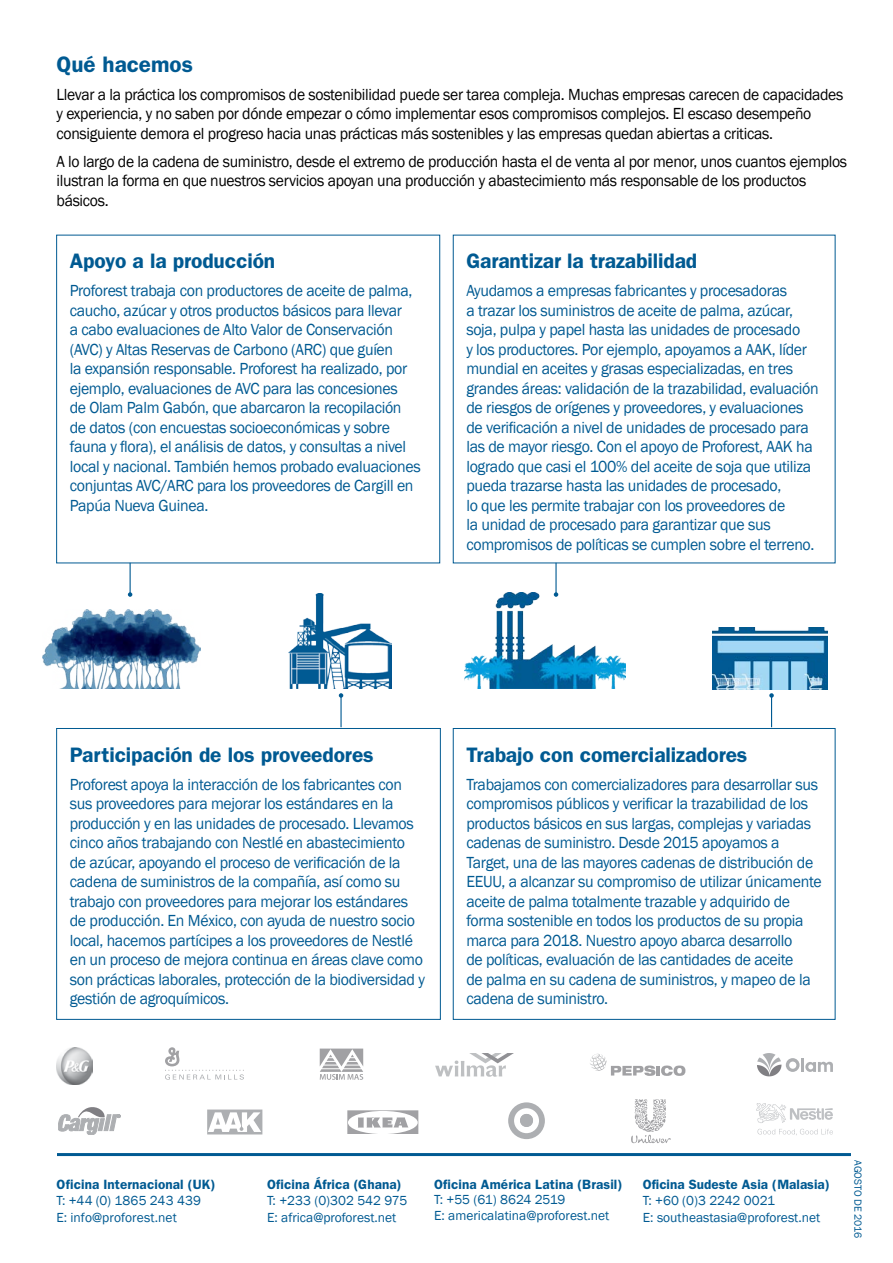
<style>
.page{position:relative;width:893px;height:1263px;background:#fff}
.page>*{position:absolute;margin:0;border:0;box-sizing:border-box;transform-origin:0 0}
.Heading_1{font:600 22.5px "Franklin Gothic";color:#005a92}
.Body_text_blue{font:600 21px "Franklin Gothic";letter-spacing:-.005em;color:#005a92}
.Body_text_blue-2{font:16.5px/19.5px "Franklin Gothic";letter-spacing:-.02em;color:#005a92;scale:.96 1}
.Body_text{font:16.5px/19.5px "Franklin Gothic";letter-spacing:-.02em;color:#000;scale:.95 1}
.Address_-_Body_text{font:13.5px/16.5px "Franklin Gothic";color:#005a92}
.Address{font:13.5px/16.5px "Franklin Gothic";letter-spacing:.005em;color:#005a92}
.Address_-_head{font:600 13.5px "Franklin Gothic";letter-spacing:.01em;color:#005a92}
.t1{font:10.5px "Franklin Gothic";letter-spacing:-.02em;color:#005a92}
.s1{font-weight:600}
</style>
<div class="page">
<img style="left:43px;top:610px;width:158px;height:78px">
<img style="left:289px;top:594px;width:102px;height:95px">
<img style="left:465px;top:592px;width:161px;height:96px">
<img style="left:712px;top:627px;width:116px;height:62px">
<div style="left:453px;top:728px;width:382px;height:292px;border:1px solid #005a92"></div>
<hr style="left:130px;top:563px;width:1px;height:31px;background:#005a92">
<svg style="left:128px;top:592px;width:4px;height:5px"></svg>
<hr style="left:555px;top:563px;width:2px;height:31px;background:#005a92">
<svg style="left:554px;top:592px;width:4px;height:5px"></svg>
<hr style="left:340px;top:695px;width:2px;height:32px;background:#005a92">
<svg style="left:339px;top:693px;width:4px;height:5px"></svg>
<hr style="left:771px;top:695px;width:1px;height:32px;background:#005a92">
<svg style="left:769px;top:693px;width:5px;height:5px"></svg>
<div style="left:56px;top:728px;width:385px;height:292px;border:1px solid #005a92"></div>
<hr style="left:57px;top:1153px;width:794px;height:3px;background:#005a92">
<svg style="left:631px;top:1099px;width:40px;height:44px"></svg>
<svg style="left:756px;top:1103px;width:77px;height:32px"></svg>
<svg style="left:757px;top:1053px;width:76px;height:23px"></svg>
<svg style="left:58px;top:1107px;width:62px;height:28px"></svg>
<svg style="left:320px;top:1048px;width:43px;height:32px"></svg>
<svg style="left:165px;top:1047px;width:79px;height:32px"></svg>
<svg style="left:435px;top:1053px;width:79px;height:24px"></svg>
<svg style="left:347px;top:1110px;width:71px;height:23px"></svg>
<svg style="left:207px;top:1109px;width:55px;height:25px"></svg>
<img style="left:56px;top:1047px;width:37px;height:37px">
<svg style="left:508px;top:1102px;width:37px;height:37px"></svg>
<div style="left:520px;top:1114px;width:13px;height:13px;background:#adafb2;border-radius:50%"></div>
<svg style="left:590px;top:1054px;width:95px;height:22px"></svg>
<p class="Heading_1" style="left:57px;top:51px;width:138px">Qué hacemos</p>
<p class="Body_text" style="left:57px;top:85px;width:830px">Llevar a la práctica los compromisos de sostenibilidad puede ser tarea compleja. Muchas empresas carecen de capacidades y experiencia, y no saben por dónde empezar o cómo implementar esos compromisos complejos. El escaso desempeño consiguiente demora el progreso hacia unas prácticas más sostenibles y las empresas quedan abiertas a criticas.</p>
<p class="Body_text" style="left:57px;top:152px;width:834px">A lo largo de la cadena de suministro, desde el extremo de producción hasta el de venta al por menor, unos cuantos ejemplos ilustran la forma en que nuestros servicios apoyan una producción y abastecimiento más responsable de los productos básicos.</p>
<p class="Body_text_blue" style="left:70px;top:249px;width:207px">Apoyo a la producción</p>
<p class="Body_text_blue-2" style="left:70px;top:281px;width:367px">Proforest trabaja con productores de aceite de palma, caucho, azúcar y otros productos básicos para llevar<br>a cabo evaluaciones de Alto Valor de Conservación (AVC) y Altas Reservas de Carbono (ARC) que guíen<br>la expansión responsable. Proforest ha realizado, por ejemplo, evaluaciones de AVC para las concesiones<br>de Olam Palm Gabón, que abarcaron la recopilación de datos (con encuestas socioeconómicas y sobre fauna y flora), el análisis de datos, y consultas a nivel local y nacional. También hemos probado evaluaciones conjuntas AVC/ARC para los proveedores de Cargill en Papúa Nueva Guinea.</p>
<p class="Body_text_blue" style="left:466px;top:249px;width:232px">Garantizar la trazabilidad</p>
<p class="Body_text_blue-2" style="left:466px;top:281px;width:368px">Ayudamos a empresas fabricantes y procesadoras<br>a trazar los suministros de aceite de palma, azúcar, soja, pulpa y papel hasta las unidades de procesado<br>y los productores. Por ejemplo, apoyamos a AAK, líder mundial en aceites y grasas especializadas, en tres grandes áreas: validación de la trazabilidad, evaluación de riesgos de orígenes y proveedores, y evaluaciones de verificación a nivel de unidades de procesado para las de mayor riesgo. Con el apoyo de Proforest, AAK ha logrado que casi el 100% del aceite de soja que utiliza pueda trazarse hasta las unidades de procesado,<br>lo que les permite trabajar con los proveedores de<br>la unidad de procesado para garantizar que sus compromisos de políticas se cumplen sobre el terreno.</p>
<p class="Body_text_blue" style="left:70px;top:742px;width:305px">Participación de los proveedores</p>
<p class="Body_text_blue-2" style="left:70px;top:775px;width:371px">Proforest apoya la interacción de los fabricantes con sus proveedores para mejorar los estándares en la producción y en las unidades de procesado. Llevamos cinco años trabajando con Nestlé en abastecimiento de azúcar, apoyando el proceso de verificación de la cadena de suministros de la compañía, así como su trabajo con proveedores para mejorar los estándares de producción. En México, con ayuda de nuestro socio local, hacemos partícipes a los proveedores de Nestlé en un proceso de mejora continua en áreas clave como son prácticas laborales, protección de la biodiversidad y gestión de agroquímicos.</p>
<p class="Body_text_blue" style="left:466px;top:742px;width:283px">Trabajo con comercializadores</p>
<p class="Body_text_blue-2" style="left:466px;top:775px;width:371px">Trabajamos con comercializadores para desarrollar sus compromisos públicos y verificar la trazabilidad de los productos básicos en sus largas, complejas y variadas cadenas de suministro. Desde 2015 apoyamos a Target, una de las mayores cadenas de distribución de EEUU, a alcanzar su compromiso de utilizar únicamente aceite de palma totalmente trazable y adquirido de forma sostenible en todos los productos de su propia marca para 2018. Nuestro apoyo abarca desarrollo<br>de políticas, evaluación de las cantidades de aceite<br>de palma en su cadena de suministros, y mapeo de la cadena de suministro.</p>
<p class="Address_-_head" style="left:267px;top:1176px;width:136px">Oficina África (Ghana)</p>
<p class="Address_-_Body_text" style="left:267px;top:1193px;width:142px">T: +233 (0)302 542 975<br>E: africa@proforest.net</p>
<p class="Address_-_head" style="left:434px;top:1176px;width:190px">Oficina América Latina (Brasil)</p>
<p class="Address_-_Body_text" style="left:434px;top:1191px;width:177px">T: +55 (61) 8624 2519<br>E: americalatina@proforest.net</p>
<p class="Address" style="left:57px;top:1176px;width:161px"><span class="s1">Oficina Internacional (UK)<br></span>T: +44 (0) 1865 243 439<br>E: info@proforest.net</p>
<p class="Address_-_Body_text" style="left:643px;top:1176px;width:189px"><span class="s1">Oficina Sudeste Asia (Malasia)<br></span>T: +60 (0)3 2242 0021<br>E: southeastasia@proforest.net</p>
<p class="t1" style="left:864px;top:1160px;width:79px;rotate:90deg">AGOSTO DE 2016</p>
</div>
